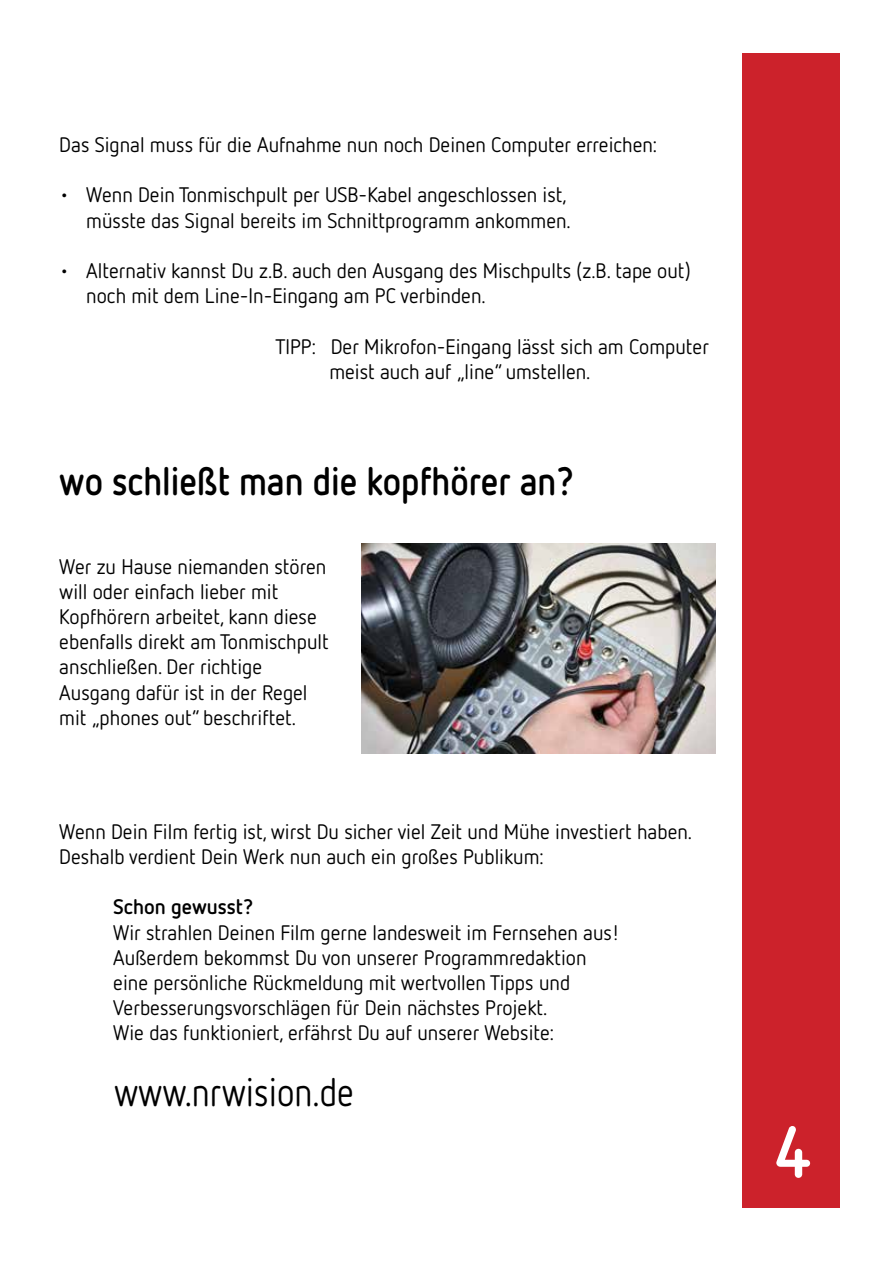
<style>
.page{position:relative;width:893px;height:1263px;background:#fff}
.page>*{position:absolute;margin:0;border:0;box-sizing:border-box;transform-origin:0 0}
.t1{font:700 72px "Netto OT";color:#fff}
.t2{font:700 39.6px "Netto OT";color:#000;scale:.91 1}
.t3{font:39.6px "Netto OT";color:#000;scale:.91 1}
.t4{font:21px/25.2px "Netto OT";color:#000}
.t5{font:700 21px "Netto OT";color:#000}
</style>
<div class="page">
<div style="left:742px;top:53px;width:98px;height:1155px;background:#cc222b"></div>
<img style="left:361px;top:543px;width:355px;height:210px">
<p class="t4" style="left:59px;top:131px;width:599px">Das Signal muss für die Aufnahme nun noch Deinen Computer erreichen:</p>
<p class="t4" style="left:59px;top:182px;width:513px;text-align:right">• Wenn Dein Tonmischpult per USB-Kabel angeschlossen ist, müsste das Signal bereits im Schnittprogramm ankommen.</p>
<p class="t4" style="left:86px;top:257px;width:606px;text-indent:-27px">• Alternativ kannst Du z.B. auch den Ausgang des Mischpults (z.B. tape out) noch mit dem Line-In-Eingang am PC verbinden.</p>
<p class="t4" style="left:329px;top:333px;width:381px;text-indent:-54px">TIPP: Der Mikrofon-Eingang lässt sich am Computer meist auch auf „line“ umstellen.</p>
<h2 class="t2" style="left:59px;top:456px;width:567px">wo schließt man die kopfhörer an?</h2>
<p class="t4" style="left:59px;top:553px;width:271px">Wer zu Hause niemanden stören will oder einfach lieber mit<br>Kopfhörern arbeitet, kann diese ebenfalls direkt am Tonmischpult anschließen. Der richtige<br>Ausgang dafür ist in der Regel mit „phones out“ beschriftet.</p>
<p class="t4" style="left:59px;top:818px;width:634px">Wenn Dein Film fertig ist, wirst Du sicher viel Zeit und Mühe investiert haben.<br>Deshalb verdient Dein Werk nun auch ein großes Publikum:</p>
<p class="t5" style="left:113px;top:894px;width:141px">Schon gewusst?</p>
<p class="t4" style="left:113px;top:919px;width:508px">Wir strahlen Deinen Film gerne landesweit im Fernsehen aus!<br>Außerdem bekommst Du von unserer Programmredaktion eine persönliche Rückmeldung mit wertvollen Tipps und Verbesserungsvorschlägen für Dein nächstes Projekt.<br>Wie das funktioniert, erfährst Du auf unserer Website:</p>
<h2 class="t3" style="left:114px;top:1067px;width:265px">www.nrwision.de</h2>
<h1 class="t1" style="left:775px;top:1106px;width:37px">4</h1>
</div>
